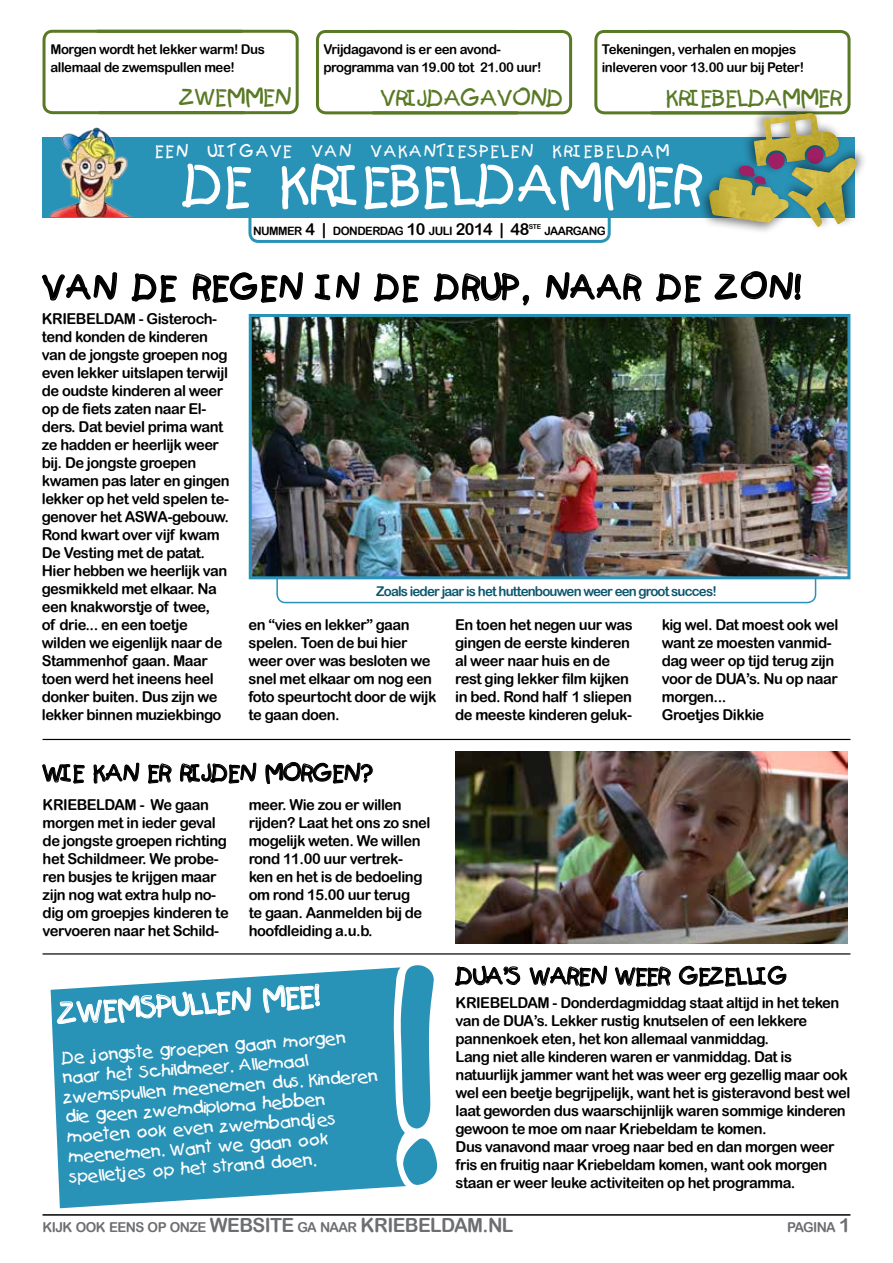
<style>
.page{position:relative;width:893px;height:1263px;background:#fff}
.page>*{position:absolute;margin:0;border:0;box-sizing:border-box;transform-origin:0 0}
.t1{font:54px "Kids Plain";letter-spacing:-.05em;color:#fff}
.t2{font:33px "Kids Plain";color:#000}
.t3{font:28.5px "Kids Plain";color:#fff}
.t4{font:22.5px "Kids Plain";letter-spacing:-.05em;color:#000}
.t5{font:22.5px "Kids Plain";letter-spacing:-.05em;color:#597925}
.t6{font:19.5px "Arial Rounded MT Bold";color:#6d6e71}
.t7{font:16.65px/20px "Kids Plain";color:#fff}
.t8{font:16.5px "Kids Plain";letter-spacing:.07em;color:#fff}
.t9{font:15px/18px "Arial Rounded MT Bold";letter-spacing:-.03em;color:#000}
.t10{font:13.65px "Arial Rounded MT Bold";letter-spacing:-.045em;color:#6d6e71}
.t11{font:13.5px/18px "Arial Rounded MT Bold";letter-spacing:-.03em;color:#000}
.t12{font:13.5px "Arial Rounded MT Bold";letter-spacing:-.06em;color:#0c576e}
.t13{font:11.55px "Arial Rounded MT Bold";letter-spacing:-.045em;color:#000}
.t14{font:6.75px "Arial Rounded MT Bold";color:#000}
.s1{font-size:16.5px}
.s2{font-size:19.5px}
</style>
<div class="page">
<svg style="left:42px;top:29px;width:257px;height:86px"></svg>
<hr style="left:43px;top:1214px;width:807px;height:2px;background:#000">
<hr style="left:43px;top:953px;width:807px;height:1px;background:#000">
<svg style="left:42px;top:272px;width:76px;height:29px"></svg>
<svg style="left:131px;top:273px;width:46px;height:30px"></svg>
<svg style="left:192px;top:272px;width:111px;height:31px"></svg>
<svg style="left:314px;top:272px;width:46px;height:29px"></svg>
<svg style="left:374px;top:273px;width:46px;height:30px"></svg>
<svg style="left:434px;top:272px;width:96px;height:34px"></svg>
<svg style="left:546px;top:272px;width:96px;height:30px"></svg>
<svg style="left:656px;top:273px;width:46px;height:30px"></svg>
<svg style="left:714px;top:271px;width:88px;height:29px"></svg>
<hr style="left:43px;top:739px;width:807px;height:1px;background:#000">
<svg style="left:51px;top:968px;width:328px;height:240px;background:#399abc"></svg>
<svg style="left:56px;top:953px;width:195px;height:91px"></svg>
<svg style="left:262px;top:983px;width:59px;height:30px;background:#5dacc8"></svg>
<img style="left:456px;top:751px;width:392px;height:192px">
<div style="left:276px;top:555px;width:540px;height:48px;border:2px solid #2992b7;border-radius:9px"></div>
<img style="left:253px;top:318px;width:593px;height:257px">
<div style="left:249px;top:314px;width:601px;height:265px;border:3px solid #2992b7"></div>
<svg style="left:316px;top:29px;width:257px;height:86px"></svg>
<svg style="left:379px;top:935px;width:142px;height:253px"></svg>
<svg style="left:529px;top:965px;width:79px;height:22px"></svg>
<svg style="left:615px;top:966px;width:56px;height:21px"></svg>
<svg style="left:678px;top:954px;width:109px;height:33px"></svg>
<svg style="left:42px;top:764px;width:43px;height:20px"></svg>
<svg style="left:93px;top:762px;width:47px;height:22px"></svg>
<svg style="left:148px;top:763px;width:24px;height:21px"></svg>
<svg style="left:180px;top:762px;width:77px;height:22px"></svg>
<svg style="left:265px;top:762px;width:108px;height:23px"></svg>
<div style="left:248px;top:193px;width:363px;height:50px;border:3px solid #2992b7;border-radius:9px"></div>
<div style="left:43px;top:137px;width:812px;height:80px;background:#2992b7"></div>
<img style="left:49px;top:128px;width:83px;height:89px">
<div style="left:698px;top:160px;width:96px;height:74px;background:#000;opacity:.5"></div>
<div style="left:782px;top:145px;width:85px;height:86px;background:#000;opacity:.5"></div>
<svg style="left:593px;top:29px;width:264px;height:198px"></svg>
<img style="left:788px;top:158px;width:69px;height:69px">
<p class="t11" style="left:50px;top:40px;width:216px">Morgen wordt het lekker warm! Dus allemaal de zwemspullen mee!</p>
<h3 class="t5" style="left:180px;top:83px;width:113px">ZWEMMEN</h3>
<p class="t11" style="left:323px;top:40px;width:220px">Vrijdagavond is er een avond&shy;programma van 19.00 tot 21.00 uur!</p>
<h3 class="t5" style="left:380px;top:84px;width:186px">VRIJDAGAVOND</h3>
<p class="t11" style="left:602px;top:40px;width:204px">Tekeningen, verhalen en mopjes inleveren voor 13.00 uur bij Peter!</p>
<h3 class="t5" style="left:666px;top:84px;width:179px">KRIEBELDAMMER</h3>
<p class="t8" style="left:155px;top:141px;width:516px">EEN UITGAVE VAN VAKANTIESPELEN KRIEBELDAM</p>
<h1 class="t1" style="left:182px;top:152px;width:523px">DE KRIEBELDAMMER</h1>
<p class="t13" style="left:253px;top:224px;width:278px">NUMMER <span class="s1">4 |</span> DONDERDAG <span class="s1">10</span> JULI <span class="s1">2014 | 48</span></p>
<p class="t14" style="left:529px;top:223px;width:14px">STE</p>
<p class="t13" style="left:544px;top:224px;width:63px">JAARGANG</p>
<h2 class="t2" style="left:42px;top:267px;width:761px">VAN DE REGEN IN DE DRUP, NAAR DE ZON!</h2>
<p class="t9" style="left:42px;top:309px;width:189px">KRIEBELDAM - Gisteroch&shy;tend konden de kinderen van de jongste groepen nog even lekker uitslapen terwijl de oudste kinderen al weer op de fiets zaten naar El&shy;ders. Dat beviel prima want ze hadden er heerlijk weer bij. De jongste groepen kwamen pas later en gingen lekker op het veld spelen te&shy;genover het ASWA-gebouw.<br>Rond kwart over vijf kwam<br>De Vesting met de patat.<br>Hier hebben we heerlijk van gesmikkeld met elkaar. Na een knakworstje of twee,<br>of drie... en een toetje wilden we eigenlijk naar de<br>Stammenhof gaan. Maar toen werd het ineens heel donker buiten. Dus zijn we lekker binnen muziekbingo</p>
<p class="t12" style="left:376px;top:583px;width:342px">Zoals ieder jaar is het huttenbouwen weer een groot succes!</p>
<p class="t9" style="left:248px;top:615px;width:190px">en “vies en lekker” gaan spelen. Toen de bui hier weer over was besloten we snel met elkaar om nog een foto speurtocht door de wijk te gaan doen.</p>
<p class="t9" style="left:455px;top:615px;width:179px">En toen het negen uur was gingen de eerste kinderen al weer naar huis en de rest ging lekker film kijken in bed. Rond half 1 sliepen de meeste kinderen geluk-</p>
<p class="t9" style="left:662px;top:615px;width:178px">kig wel. Dat moest ook wel want ze moesten vanmid&shy;dag weer op tijd terug zijn voor de DUA’s. Nu op naar morgen...<br>Groetjes Dikkie</p>
<h3 class="t4" style="left:43px;top:759px;width:332px">WIE KAN ER RIJDEN MORGEN?</h3>
<p class="t9" style="left:43px;top:795px;width:188px">KRIEBELDAM - We gaan morgen met in ieder geval de jongste groepen richting het Schildmeer. We probe&shy;ren busjes te krijgen maar zijn nog wat extra hulp no&shy;dig om groepjes kinderen te vervoeren naar het Schild-</p>
<p class="t9" style="left:249px;top:795px;width:183px">meer. Wie zou er willen rijden? Laat het ons zo snel mogelijk weten. We willen rond 11.00 uur vertrek&shy;ken en het is de bedoeling om rond 15.00 uur terug<br>te gaan. Aanmelden bij de hoofdleiding a.u.b.</p>
<h3 class="t3" style="left:57px;top:996px;width:264px;rotate:-4deg">ZWEMSPULLEN MEE!</h3>
<p class="t7" style="left:61px;top:1048px;width:316px;rotate:-4deg">De jongste groepen gaan morgen naar het Schildmeer. Allemaal zwemspullen meenemen dus. Kinderen die geen zwemdiploma hebben moeten ook even zwembandjes meenemen. Want we gaan ook spelletjes op het strand doen.</p>
<h3 class="t4" style="left:456px;top:962px;width:334px">DUA’S WAREN WEER GEZELLIG</h3>
<p class="t9" style="left:456px;top:993px;width:396px">KRIEBELDAM - Donderdagmiddag staat altijd in het teken van de DUA’s. Lekker rustig knutselen of een lekkere pannenkoek eten, het kon allemaal vanmiddag.<br>Lang niet alle kinderen waren er vanmiddag. Dat is natuurlijk jammer want het was weer erg gezellig maar ook wel een beetje begrijpelijk, want het is gisteravond best wel laat geworden dus waarschijnlijk waren sommige kinderen gewoon te moe om naar Kriebeldam te komen.<br>Dus vanavond maar vroeg naar bed en dan morgen weer fris en fruitig naar Kriebeldam komen, want ook morgen staan er weer leuke activiteiten op het programma.</p>
<p class="t10" style="left:43px;top:1219px;width:330px">KIJK OOK EENS OP ONZE <span class="s2">WEBSITE</span> GA NAAR <span class="s2">KRIE</span></p>
<h3 class="t6" style="left:405px;top:1214px;width:110px">BELDAM.N L</h3>
<p class="t10" style="left:787px;top:1219px;width:65px">PAGINA <span class="s2">1</span></p>
</div>
